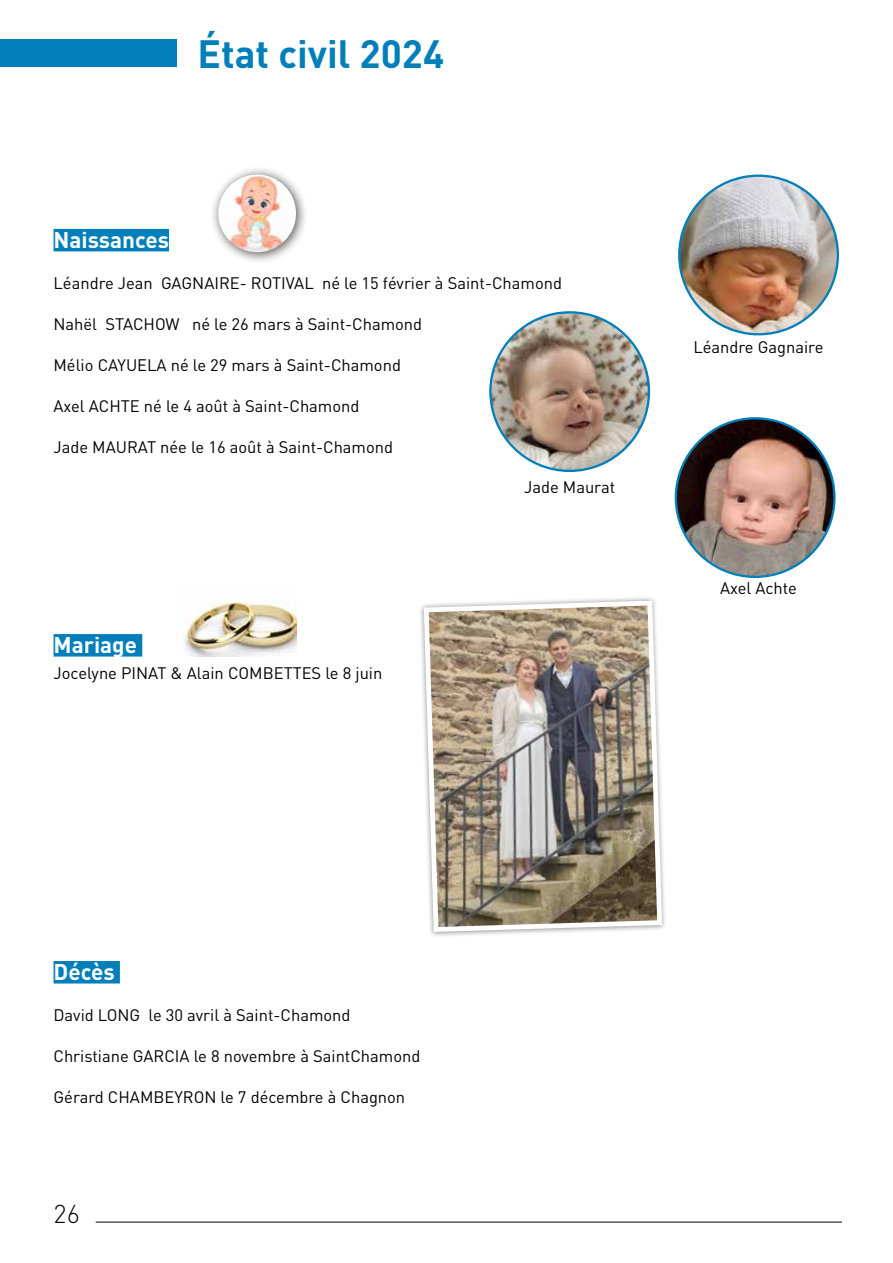
<style>
.page{position:relative;width:893px;height:1263px;background:#fff}
.page>*{position:absolute;margin:0;border:0;box-sizing:border-box;transform-origin:0 0}
.t1{font:700 39px "DIN";color:#027fba}
.t2{font:300 25.5px "DIN";color:#000}
.t3{font:700 22.5px "DIN";color:#fff}
.t4{font:16.5px "DIN";color:#000}
</style>
<div class="page">
<hr style="left:96px;top:1222px;width:746px;height:1px;background:#000">
<img style="left:421px;top:598px;width:243px;height:336px">
<div style="left:0;top:39px;width:177px;height:28px;background:#027fba"></div>
<div style="left:54px;top:229px;width:115px;height:22px;background:#027fba"></div>
<div style="left:54px;top:961px;width:66px;height:22px;background:#027fba"></div>
<div style="left:209px;top:166px;width:99px;height:98px;background:#000;opacity:.68"></div>
<img style="left:218px;top:175px;width:78px;height:77px;border-radius:39px">
<div style="left:54px;top:634px;width:88px;height:22px;background:#027fba"></div>
<img style="left:184px;top:601px;width:112px;height:56px">
<img style="left:490px;top:312px;width:159px;height:159px;border-radius:79px">
<img style="left:676px;top:418px;width:158px;height:159px;border-radius:79px">
<img style="left:679px;top:176px;width:159px;height:158px;border-radius:79px">
<h1 class="t1" style="left:198px;top:29px;width:248px">État civil 2024</h1>
<h3 class="t3" style="left:54px;top:225px;width:117px">Naissances</h3>
<p class="t4" style="left:54px;top:272px;width:510px">Léandre Jean GAGNAIRE- ROTIVAL né le 15 février à Saint-Chamond</p>
<p class="t4" style="left:54px;top:314px;width:370px">Nahël STACHOW né le 26 mars à Saint-Chamond</p>
<p class="t4" style="left:54px;top:355px;width:349px">Mélio CAYUELA né le 29 mars à Saint-Chamond</p>
<p class="t4" style="left:54px;top:396px;width:307px">Axel ACHTE né le 4 août à Saint-Chamond</p>
<p class="t4" style="left:54px;top:437px;width:341px">Jade MAURAT née le 16 août à Saint-Chamond</p>
<h3 class="t3" style="left:54px;top:630px;width:85px">Mariage</h3>
<p class="t4" style="left:54px;top:663px;width:330px">Jocelyne PINAT &amp; Alain COMBETTES le 8 juin</p>
<p class="t4" style="left:524px;top:477px;width:93px">Jade Maurat</p>
<p class="t4" style="left:693px;top:337px;width:131px">Léandre Gagnaire</p>
<p class="t4" style="left:720px;top:577px;width:78px">Axel Achte</p>
<h3 class="t3" style="left:54px;top:957px;width:63px">Décès</h3>
<p class="t4" style="left:54px;top:1004px;width:298px">David LONG le 30 avril à Saint-Chamond</p>
<p class="t4" style="left:54px;top:1046px;width:368px">Christiane GARCIA le 8 novembre à SaintChamond</p>
<p class="t4" style="left:54px;top:1087px;width:353px">Gérard CHAMBEYRON le 7 décembre à Chagnon</p>
<h2 class="t2" style="left:54px;top:1198px;width:28px">26</h2>
</div>
